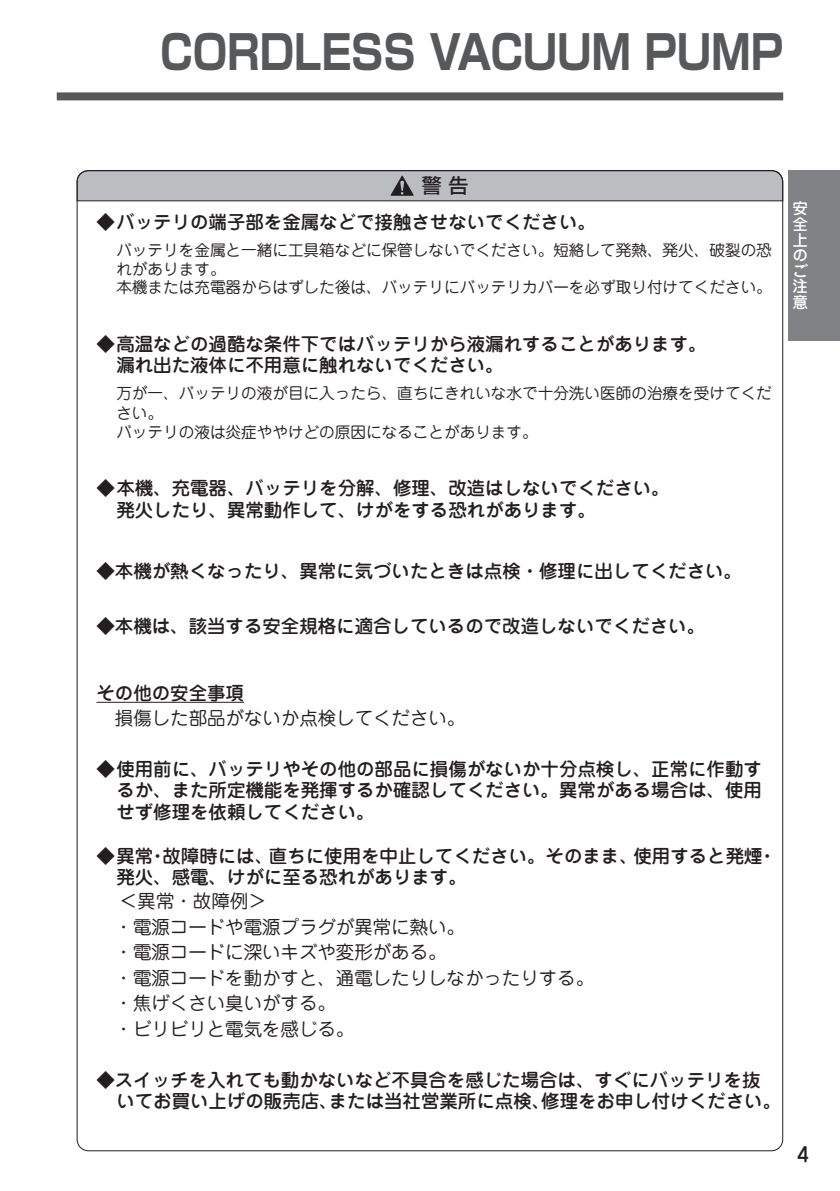
<style>
.page{position:relative;width:840px;height:1191px;background:#fff}
.page>*{position:absolute;margin:0;border:0;box-sizing:border-box;transform-origin:0 0}
.t1{font:700 46.8px "Shin Go Pro";letter-spacing:-.005em;color:#57585a;scale:.85 1}
.t2{font:500 19.8px "Shin Go Pro";color:#231f20}
.t3{font:500 19.8px "Jun 34 Pro";color:#231f20}
.t4{font:500 18.4px/21.2px "Jun 34 Pro";color:#231f20}
.t5{font:18.4px/25.6px "Jun 201 Pro";color:#231f20}
.t6{font:15.6px/18.4px "Jun 201 Pro";color:#231f20}
.t7{font:500 15.6px/15.6px "Jun 34 Pro";color:#fff;text-align:justify}
</style>
<div class="page">
<div style="left:57px;top:92px;width:725px;height:8px;background:#57585a"></div>
<div style="left:788px;top:170px;width:51px;height:170px;background:#808285"></div>
<svg style="left:76px;top:170px;width:707px;height:32px;background:#b1b1b4"></svg>
<hr style="left:96px;top:702px;width:148px;height:1px;background:#231f20">
<h1 class="t1" style="left:160px;top:15px;width:733px">CORDLESS VACUUM PUMP</h1>
<p class="t2" style="left:421px;top:169px;width:48px">警 告</p>
<p class="t4" style="left:96px;top:209px;width:500px">◆バッテリの端子部を金属などで接触させないでください。</p>
<p class="t6" style="left:116px;top:239px;width:656px">バッテリを金属と一緒に工具箱などに保管しないでください。短絡して発熱、発火、破裂の恐れがあります。<br>本機または充電器からはずした後は、バッテリにバッテリカバーを必ず取り付けてください。</p>
<p class="t4" style="left:116px;top:331px;width:591px;text-indent:-20px">◆高温などの過酷な条件下ではバッテリから液漏れすることがあります。漏れ出た液体に不用意に触れないでください。</p>
<p class="t6" style="left:116px;top:382px;width:656px;line-height:19.2px">万が一、バッテリの液が目に入ったら、直ちにきれいな水で十分洗い医師の治療を受けてください。<br>バッテリの液は炎症ややけどの原因になることがあります。</p>
<p class="t4" style="left:116px;top:476px;width:554px;text-indent:-20px">◆本機、充電器、バッテリを分解、修理、改造はしないでください。発火したり、異常動作して、けがをする恐れがあります。</p>
<p class="t4" style="left:96px;top:558px;width:646px">◆本機が熱くなったり、異常に気づいたときは点検・修理に出してください。</p>
<p class="t4" style="left:96px;top:613px;width:610px">◆本機は、該当する安全規格に適合しているので改造しないでください。</p>
<p class="t4" style="left:96px;top:680px;width:149px">その他の安全事項</p>
<p class="t5" style="left:96px;top:703px;width:370px">　損傷した部品がないか点検してください。</p>
<p class="t4" style="left:116px;top:756px;width:646px;text-align:justify;text-indent:-20px">◆使用前に、バッテリやその他の部品に損傷がないか十分点検し、正常に作動するか、また所定機能を発揮するか確認してください。異常がある場合は、使用せず修理を依頼してください。</p>
<p class="t4" style="left:116px;top:843px;width:661px;text-indent:-20px">◆異常・故障時には、直ちに使用を中止してください。そのまま、使用すると発煙・発火、感電、けがに至る恐れがあります。</p>
<p class="t5" style="left:114px;top:886px;width:481px">＜異常・故障例＞<br>・電源コードや電源プラグが異常に熱い。<br>・電源コードに深いキズや変形がある。<br>・電源コードを動かすと、通電したりしなかったりする。・焦げくさい臭いがする。<br>・ビリビリと電気を感じる。</p>
<p class="t4" style="left:116px;top:1067px;width:666px;text-indent:-20px">◆スイッチを入れても動かないなど不具合を感じた場合は、すぐにバッテリを抜いてお買い上げの販売店、または当社営業所に点検、修理をお申し付けください。</p>
<p class="t7" style="left:792px;top:199px;width:17px">安全上のご注意</p>
<p class="t3" style="left:796px;top:1138px;width:14px">4</p>
</div>
